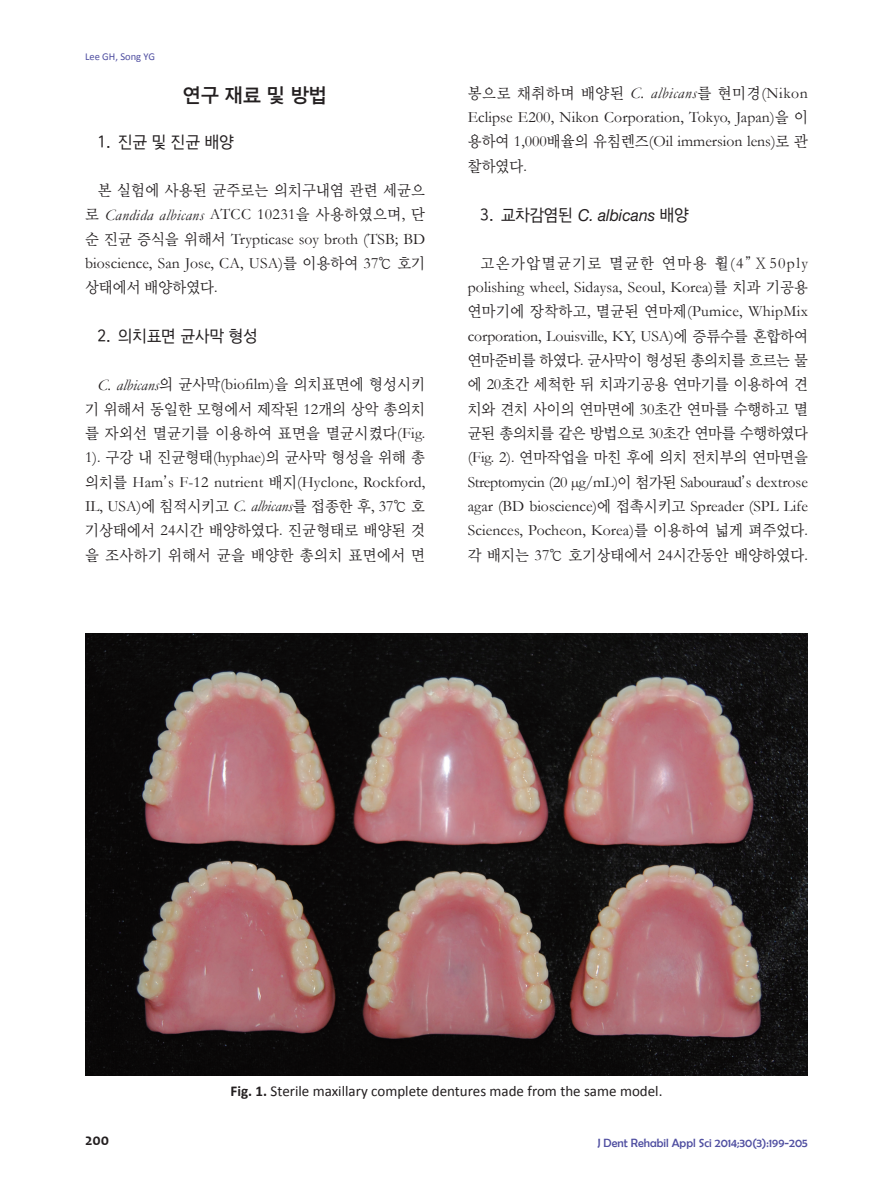
<style>
.page{position:relative;width:893px;height:1191px;background:#fff}
.page>*{position:absolute;margin:0;border:0;box-sizing:border-box;transform-origin:0 0}
.t1{font:19.5px "Bareun Dotum OTF 2";color:#231f20}
.t2{font:16.5px "Bareun Dotum OTF 1";color:#231f20;scale:.95 1}
.t3{font:italic 16.5px "Helvetica Neue LT Pro";color:#231f20;scale:.95 1}
.t4{font:700 16.5px "Candara";color:#231f20;scale:.95 1}
.t5{font:15.75px/24.3px "Garamond";letter-spacing:.005em;color:#231f20;text-align:justify}
.t6{font:15.75px/24.3px "Bareun Batang L";letter-spacing:.005em;color:#231f20;text-align:justify;scale:.96 1}
.t7{font:15.75px "Bareun Batang L";letter-spacing:.04em;color:#231f20;scale:.96 1}
.t8{font:15.75px "Bareun Batang L";letter-spacing:.09em;color:#231f20;scale:.96 1}
.t9{font:15px "Calibri";color:#231f20}
.t10{font:12px "Berlin Sans FB";color:#504fa1}
.t11{font:10.5px "Calibri";color:#504fa1}
.s1{font-family:"Bareun Batang L"}
.s2{font-style:italic}
.s3{font-family:"Garamond"}
.s4{font-family:"Garamond";font-style:italic}
.s5{font-family:"Bareun Dotum OTF 1";font-style:normal}
.s6{font-weight:700}
</style>
<div class="page">
<img style="left:85px;top:634px;width:723px;height:441px">
<p class="t11" style="left:85px;top:50px;width:71px">Lee GH, Song YG</p>
<p class="t1" style="left:183px;top:85px;width:145px">연구 재료 및 방법</p>
<p class="t2" style="left:98px;top:134px;width:145px">1. 진균 및 진균 배양</p>
<p class="t6" style="left:98px;top:178px;width:343px">본 실험에 사용된 균주로는 의치구내염 관련 세균으</p>
<p class="t5" style="left:85px;top:202px;width:342px"><span class="s1">로</span> <span class="s2">Candida albicans</span> ATCC 10231<span class="s1">을 사용하였으며</span>, <span class="s1">단 순 진균 증식을 위해서</span> Trypticase soy broth (TSB; BD bioscience, San Jose, CA, USA)<span class="s1">를 이용하여</span> 37<span class="s1">℃ 호기</span></p>
<p class="t6" style="left:85px;top:275px;width:140px">상태에서 배양하였다<span class="s3">.</span></p>
<p class="t2" style="left:98px;top:328px;width:170px">2. 의치표면 균사막 형성</p>
<p class="t6" style="left:85px;top:372px;width:356px;text-indent:13px"><span class="s4">C. albicans</span>의 균사막<span class="s3">(biofilm)</span>을 의치표면에 형성시키 기 위해서 동일한 모형에서 제작된 <span class="s3">12</span>개의 상악 총의치 를 자외선 멸균기를 이용하여 표면을 멸균시켰다<span class="s3">(Fig.<br>1).</span> 구강 내 진균형태<span class="s3">(hyphae)</span>의 균사막 형성을 위해 총</p>
<p class="t5" style="left:85px;top:469px;width:342px"><span class="s1">의치를</span> Ham<span class="s1">’</span>s F-12 nutrient <span class="s1">배지</span>(Hyclone, Rockford,</p>
<p class="t6" style="left:85px;top:494px;width:356px"><span class="s3">IL, USA)</span>에 침적시키고 <span class="s4">C. albicans</span>를 접종한 후<span class="s3">, 37</span>℃ 호 기상태에서 <span class="s3">24</span>시간 배양하였다<span class="s3">.</span> 진균형태로 배양된 것 을 조사하기 위해서 균을 배양한 총의치 표면에서 면</p>
<p class="t7" style="left:468px;top:85px;width:356px">봉으로 채취하며 배양된 <span class="s4">C. albicans</span>를 현미경<span class="s3">(Nikon</span></p>
<p class="t5" style="left:468px;top:104px;width:342px">Eclipse E200, Nikon Corporation, Tokyo, Japan)<span class="s1">을 이 용하여</span> 1,000<span class="s1">배율의 유침렌즈</span>(Oil immersion lens)<span class="s1">로 관</span></p>
<p class="t6" style="left:468px;top:154px;width:63px">찰하였다<span class="s3">.</span></p>
<p class="t3" style="left:480px;top:205px;width:221px"><span class="s5">3. 교차감염된</span> C. albicans <span class="s5">배양</span></p>
<p class="t8" style="left:480px;top:255px;width:343px">고온가압멸균기로 멸균한 연마용 휠<span class="s3">(4</span>”Ⅹ<span class="s3">50ply</span></p>
<p class="t5" style="left:468px;top:275px;width:342px">polishing wheel, Sidaysa, Seoul, Korea)<span class="s1">를 치과 기공용 연마기에 장착하고</span>, <span class="s1">멸균된 연마제</span>(Pumice, WhipMix corporation, Louisville, KY, USA)<span class="s1">에 증류수를 혼합하여</span></p>
<p class="t6" style="left:468px;top:348px;width:356px">연마준비를 하였다<span class="s3">.</span> 균사막이 형성된 총의치를 흐르는 물 에 <span class="s3">20</span>초간 세척한 뒤 치과기공용 연마기를 이용하여 견 치와 견치 사이의 연마면에 <span class="s3">30</span>초간 연마를 수행하고 멸 균된 총의치를 같은 방법으로 <span class="s3">30</span>초간 연마를 수행하였다 <span class="s3">(Fig. 2).</span> 연마작업을 마친 후에 의치 전치부의 연마면을</p>
<p class="t5" style="left:468px;top:469px;width:342px">Streptomycin (20 µg/mL)<span class="s1">이 첨가된</span> Sabouraud<span class="s1">’</span>s dextrose agar (BD bioscience)<span class="s1">에 접촉시키고</span> Spreader (SPL Life Sciences, Pocheon, Korea)<span class="s1">를 이용하여 넓게 펴주었다</span>.</p>
<p class="t6" style="left:468px;top:542px;width:356px">각 배지는 <span class="s3">37</span>℃ 호기상태에서 <span class="s3">24</span>시간동안 배양하였다<span class="s3">.</span></p>
<p class="t9" style="left:230px;top:1082px;width:433px"><span class="s6">Fig. 1.</span> Sterile maxillary complete dentures made from the same model.</p>
<p class="t4" style="left:85px;top:1130px;width:27px">200</p>
<p class="t10" style="left:597px;top:1135px;width:212px">J Dent Rehabil Appl Sci 2014;30(3):199-205</p>
</div>
